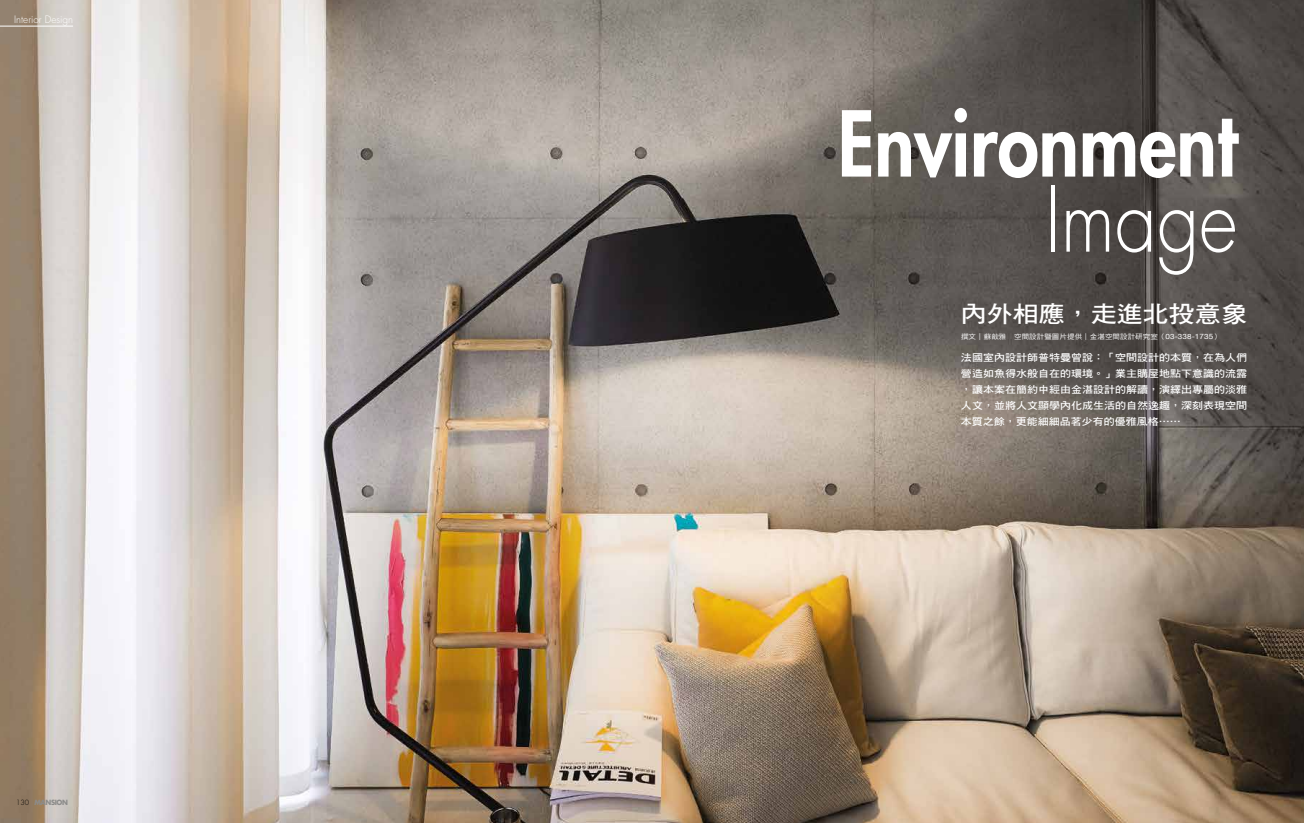
<style>
.page{position:relative;width:1304px;height:823px;background:#fff}
.page>*{position:absolute;margin:0;border:0;box-sizing:border-box;transform-origin:0 0}
.t1{font:800 88px "Futura";color:#fff;scale:.85 1}
.t2{font:300 88px "Futura";color:#fff;scale:.85 1}
.t3{font:22.9px "DF Hei Std W7";color:#fff;scale:1.14 1}
.t4{font:300 10px "Futura";color:#fff}
.t5{font:9.9px/16px "DF Hei Std W7";color:#fff;text-align:justify;scale:1.11 1}
.t6{font:700 7px "Futura";letter-spacing:-.05em;color:#8c8c8b;scale:.95 1}
.t7{font:6.8px "DF Hei Std W5";letter-spacing:.01em;color:#fff;scale:1.11 1}
.s1{font-weight:300;color:#000}
.s2{font-family:"Helvetica Neue";font-size:7.3px}
</style>
<div class="page">
<img style="left:0;top:0;width:1304px;height:822px">
<hr style="left:0;top:26px;width:73px;height:1px;background:#fff">
<p class="t4" style="left:14px;top:13px;width:60px">Interior Design</p>
<p class="t6" style="left:16px;top:797px;width:56px"><span class="s1">130</span> MANSION</p>
<h1 class="t1" style="left:838px;top:85px;width:472px">Environment</h1>
<h1 class="t2" style="left:1045px;top:163px;width:228px">Image</h1>
<h2 class="t3" style="left:961px;top:301px;width:252px">內外相應，走進北投意象</h2>
<p class="t7" style="left:961px;top:332px;width:235px">撰文｜蘇歆雅　空間設計暨圖片提供｜金湛空間設計研究室（<span class="s2">03-338-1735</span>）</p>
<p class="t5" style="left:961px;top:349px;width:259px">法國室內設計師普特曼曾說：「空間設計的本質，在為人們營造如魚得水般自在的環境。」業主購屋地點下意識的流露，讓本案在簡約中經由金湛設計的解讀，演繹出專屬的淡雅人文，並將人文顯學內化成生活的自然逸趣，深刻表現空間本質之餘，更能細細品茗少有的優雅風格……</p>
</div>
